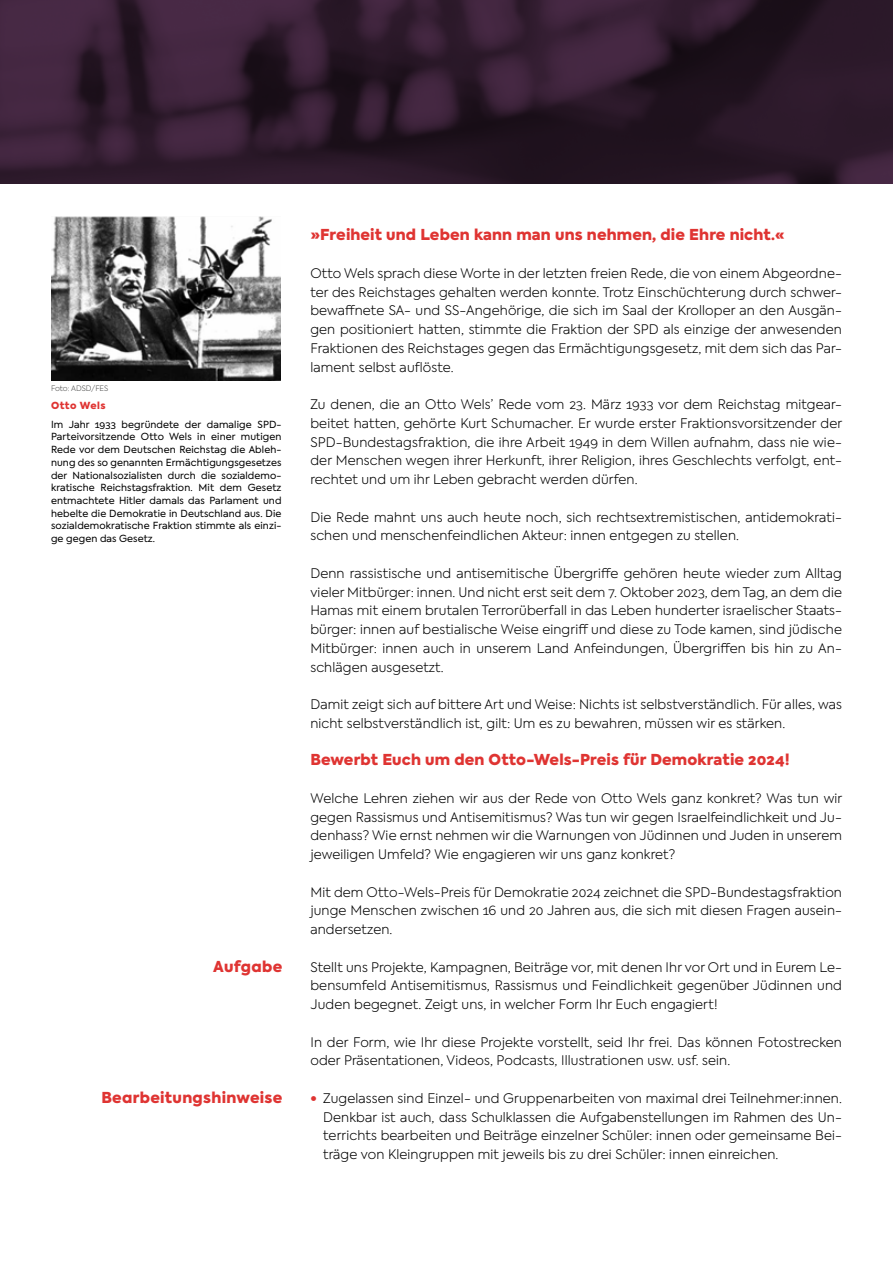
<style>
.page{position:relative;width:893px;height:1263px;background:#fff}
.page>*{position:absolute;margin:0;border:0;box-sizing:border-box;transform-origin:0 0}
.t1{font:900 15px "Axiforma";letter-spacing:.01em;color:#df3432}
.t2{font:300 13.2px/18.8px "Axiforma";letter-spacing:.01em;color:#000;text-align:justify}
.t3{font:9.75px/12.6px "Axiforma";letter-spacing:.01em;color:#000;text-align:justify}
.t4{font:900 9.75px "Axiforma";letter-spacing:.05em;color:#df3432}
.t5{font:300 7.5px "Axiforma";color:#4a4a49}
.s1{font-weight:900;color:#df3432}
</style>
<div class="page">
<img style="left:51px;top:217px;width:230px;height:164px">
<svg style="left:0;top:0;width:893px;height:184px;background:#2f1b2d"></svg>
<p class="t5" style="left:51px;top:384px;width:59px">Foto: ADSD/FES</p>
<p class="t4" style="left:51px;top:399px;width:56px">Otto Wels</p>
<p class="t3" style="left:51px;top:418px;width:232px">Im Jahr 1933 begründete der damalige SPD-Parteivorsitzende Otto Wels in einer mutigen Rede vor dem Deutschen Reichstag die Ableh&shy;nung des so genannten Ermächtigungsgesetzes der Nationalsozialisten durch die sozialdemo&shy;kratische Reichstagsfraktion. Mit dem Gesetz entmachtete Hitler damals das Parlament und hebelte die Demokratie in Deutschland aus. Die sozialdemokratische Fraktion stimmte als einzi&shy;ge gegen das Gesetz.</p>
<p class="t1" style="left:213px;top:955px;width:71px">Aufgabe</p>
<p class="t1" style="left:101px;top:1087px;width:183px">Bearbeitungshinweise</p>
<p class="t1" style="left:310px;top:224px;width:476px">»Freiheit und Leben kann man uns nehmen, die Ehre nicht.«</p>
<p class="t2" style="left:310px;top:264px;width:533px">Otto Wels sprach diese Worte in der letzten freien Rede, die von einem Abgeordne&shy;ter des Reichstages gehalten werden konnte. Trotz Einschüchterung durch schwer&shy;bewaffnete SA- und SS-Angehörige, die sich im Saal der Krolloper an den Ausgän&shy;gen positioniert hatten, stimmte die Fraktion der SPD als einzige der anwesenden Fraktionen des Reichstages gegen das Ermächtigungsgesetz, mit dem sich das Par&shy;lament selbst auflöste.</p>
<p class="t2" style="left:310px;top:395px;width:533px">Zu denen, die an Otto Wels’ Rede vom 23. März 1933 vor dem Reichstag mitgear&shy;beitet hatten, gehörte Kurt Schumacher. Er wurde erster Fraktionsvorsitzender der SPD-Bundestagsfraktion, die ihre Arbeit 1949 in dem Willen aufnahm, dass nie wie&shy;der Menschen wegen ihrer Herkunft, ihrer Religion, ihres Geschlechts verfolgt, ent&shy;rechtet und um ihr Leben gebracht werden dürfen.</p>
<p class="t2" style="left:310px;top:507px;width:533px">Die Rede mahnt uns auch heute noch, sich rechtsextremistischen, antidemokrati&shy;schen und menschenfeindlichen Akteur: innen entgegen zu stellen.</p>
<p class="t2" style="left:310px;top:564px;width:533px">Denn rassistische und antisemitische Übergriffe gehören heute wieder zum Alltag vieler Mitbürger: innen. Und nicht erst seit dem 7. Oktober 2023, dem Tag, an dem die Hamas mit einem brutalen Terrorüberfall in das Leben hunderter israelischer Staats&shy;bürger: innen auf bestialische Weise eingriff und diese zu Tode kamen, sind jüdische Mitbürger: innen auch in unserem Land Anfeindungen, Übergriffen bis hin zu An&shy;schlägen ausgesetzt.</p>
<p class="t2" style="left:310px;top:695px;width:533px">Damit zeigt sich auf bittere Art und Weise: Nichts ist selbstverständlich. Für alles, was nicht selbstverständlich ist, gilt: Um es zu bewahren, müssen wir es stärken.</p>
<p class="t1" style="left:310px;top:749px;width:481px">Bewerbt Euch um den Otto-Wels-Preis für Demokratie 2024!</p>
<p class="t2" style="left:310px;top:789px;width:533px">Welche Lehren ziehen wir aus der Rede von Otto Wels ganz konkret? Was tun wir gegen Rassismus und Antisemitismus? Was tun wir gegen Israelfeindlichkeit und Ju&shy;denhass? Wie ernst nehmen wir die Warnungen von Jüdinnen und Juden in unserem jeweiligen Umfeld? Wie engagieren wir uns ganz konkret?</p>
<p class="t2" style="left:310px;top:882px;width:533px">Mit dem Otto-Wels-Preis für Demokratie 2024 zeichnet die SPD-Bundestagsfraktion junge Menschen zwischen 16 und 20 Jahren aus, die sich mit diesen Fragen ausein&shy;andersetzen.</p>
<p class="t2" style="left:310px;top:957px;width:533px">Stellt uns Projekte, Kampagnen, Beiträge vor, mit denen Ihr vor Ort und in Eurem Le&shy;bensumfeld Antisemitismus, Rassismus und Feindlichkeit gegenüber Jüdinnen und Juden begegnet. Zeigt uns, in welcher Form Ihr Euch engagiert!</p>
<p class="t2" style="left:310px;top:1032px;width:533px">In der Form, wie Ihr diese Projekte vorstellt, seid Ihr frei. Das können Fotostrecken oder Präsentationen, Videos, Podcasts, Illustrationen usw. usf. sein.</p>
<p class="t2" style="left:323px;top:1089px;width:520px;text-indent:-13px"><span class="s1">•</span> Zugelassen sind Einzel- und Gruppenarbeiten von maximal drei Teilnehmer:innen.<br>Denkbar ist auch, dass Schulklassen die Aufgabenstellungen im Rahmen des Un&shy;terrichts bearbeiten und Beiträge einzelner Schüler: innen oder gemeinsame Bei&shy;träge von Kleingruppen mit jeweils bis zu drei Schüler: innen einreichen.</p>
</div>
